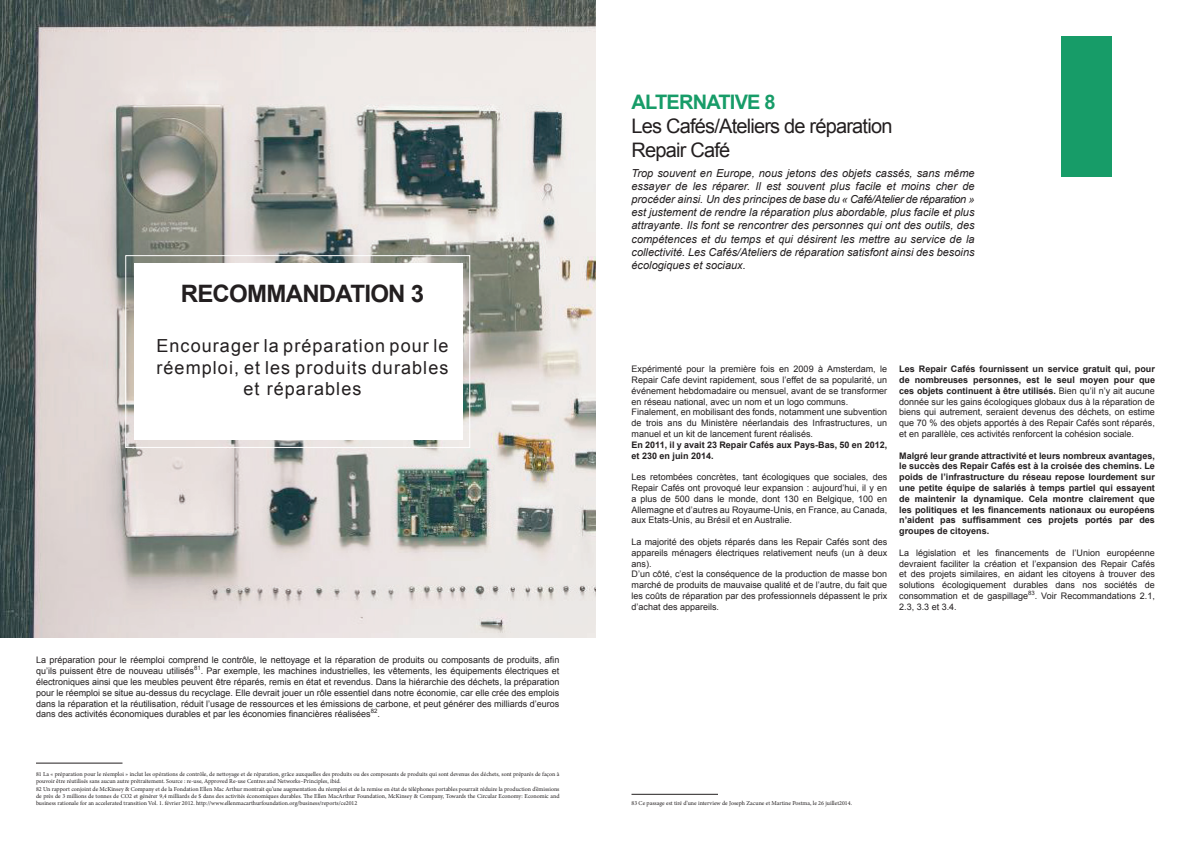
<style>
.page{position:relative;width:1191px;height:842px;background:#fff}
.page>*{position:absolute;margin:0;border:0;box-sizing:border-box;transform-origin:0 0}
.t1{font:700 24px "Arial";letter-spacing:-.03em;color:#231f20}
.t2{font:20px/24px "Arial";letter-spacing:-.04em;color:#231f20}
.t3{font:700 20px "Arial";letter-spacing:-.04em;color:#179c68}
.t4{font:18px/21.6px "Arial";letter-spacing:.06em;color:#231f20;text-align:center}
.t5{font:italic 11px/13.2px "Arial";color:#231f20;text-align:justify}
.t6{font:9px/10.8px "Arial";color:#231f20;text-align:justify}
.t7{font:700 9px/10.8px "Arial";color:#231f20}
.t8{font:6px/7.2px "Minion Pro";color:#231f20}
.s1{font-weight:700}
</style>
<div class="page">
<img style="left:0;top:0;width:595px;height:638px">
<div style="left:134px;top:263px;width:329px;height:177px;background:#fff"></div>
<div style="left:125px;top:255px;width:345px;height:193px;border:1px solid #fff"></div>
<div style="left:1061px;top:36px;width:50px;height:141px;background:#179c68"></div>
<hr style="left:36px;top:763px;width:86px;height:1px;background:#231f20">
<hr style="left:631px;top:794px;width:87px;height:1px;background:#231f20">
<h1 class="t1" style="left:181px;top:278px;width:245px">RECOMMANDATION 3</h1>
<h3 class="t4" style="left:156px;top:335px;width:293px">Encourager la préparation pour le réemploi, et les produits durables et réparables</h3>
<p class="t6" style="left:36px;top:655px;width:525px">La préparation pour le réemploi comprend le contrôle, le nettoyage et la réparation de produits ou composants de produits, afin qu’ils puissent être de nouveau utilisés<sup>81</sup>. Par exemple, les machines industrielles, les vêtements, les équipements électriques et électroniques ainsi que les meubles peuvent être réparés, remis en état et revendus. Dans la hiérarchie des déchets, la préparation pour le réemploi se situe au-dessus du recyclage. Elle devrait jouer un rôle essentiel dans notre économie, car elle crée des emplois dans la réparation et la réutilisation, réduit l’usage de ressources et les émissions de carbone, et peut générer des milliards d’euros dans des activités économiques durables et par les économies financières réalisées<sup>82</sup>.</p>
<p class="t8" style="left:36px;top:771px;width:525px">81 La « préparation pour le réemploi » inclut les opérations de contrôle, de nettoyage et de réparation, grâce auxquelles des produits ou des composants de produits qui sont devenus des déchets, sont préparés de façon à pouvoir être réutilisés sans aucun autre prétraitement. Source : re-use, Approved Re-use Centres and Networks–Principles, ibid.<br>82 Un rapport conjoint de McKinsey &amp; Company et de la Fondation Ellen Mac Arthur montrait qu’une augmentation du réemploi et de la remise en état de téléphones portables pourrait réduire la production d’émissions de près de 3 millions de tonnes de CO2 et générer 9,4 milliards de $ dans des activités économiques durables. The Ellen MacArthur Foundation, McKinsey &amp; Company, Towards the Circular Economy: Economic and business rationale for an accelerated transition Vol. 1. février 2012. http://www.ellenmacarthurfoundation.org/business/reports/ce2012</p>
<h2 class="t3" style="left:631px;top:88px;width:146px">ALTERNATIVE 8</h2>
<h2 class="t2" style="left:631px;top:114px;width:262px">Les Cafés/Ateliers de réparation<br>Repair Café</h2>
<p class="t5" style="left:631px;top:166px;width:345px">Trop souvent en Europe, nous jetons des objets cassés, sans même essayer de les réparer. Il est souvent plus facile et moins cher de procéder ainsi. Un des principes de base du « Café/Atelier de réparation » est justement de rendre la réparation plus abordable, plus facile et plus attrayante. Ils font se rencontrer des personnes qui ont des outils, des compétences et du temps et qui désirent les mettre au service de la collectivité. Les Cafés/Ateliers de réparation satisfont ainsi des besoins écologiques et sociaux.</p>
<p class="t6" style="left:631px;top:364px;width:257px;text-align:left">Expérimenté pour la première fois en 2009 à Amsterdam, le Repair Cafe devint rapidement, sous l’effet de sa popularité, un événement hebdomadaire ou mensuel, avant de se transformer en réseau national, avec un nom et un logo communs.<br>Finalement, en mobilisant des fonds, notamment une subvention de trois ans du Ministère néerlandais des Infrastructures, un manuel et un kit de lancement furent réalisés.</p>
<p class="t7" style="left:631px;top:440px;width:257px">En 2011, il y avait 23 Repair Cafés aux Pays-Bas, 50 en 2012, et 230 en juin 2014.</p>
<p class="t6" style="left:631px;top:472px;width:257px">Les retombées concrètes, tant écologiques que sociales, des Repair Cafés ont provoqué leur expansion : aujourd’hui, il y en a plus de 500 dans le monde, dont 130 en Belgique, 100 en Allemagne et d’autres au Royaume-Unis, en France, au Canada, aux Etats-Unis, au Brésil et en Australie.</p>
<p class="t6" style="left:631px;top:537px;width:257px;text-align:left">La majorité des objets réparés dans les Repair Cafés sont des appareils ménagers électriques relativement neufs (un à deux ans).<br>D’un côté, c’est la conséquence de la production de masse bon marché de produits de mauvaise qualité et de l’autre, du fait que les coûts de réparation par des professionnels dépassent le prix d’achat des appareils.</p>
<p class="t6" style="left:899px;top:364px;width:257px"><span class="s1">Les Repair Cafés fournissent un service gratuit qui, pour de nombreuses personnes, est le seul moyen pour que ces objets continuent à être utilisés.</span> Bien qu’il n’y ait aucune donnée sur les gains écologiques globaux dus à la réparation de biens qui autrement, seraient devenus des déchets, on estime que 70 % des objets apportés à des Repair Cafés sont réparés, et en parallèle, ces activités renforcent la cohésion sociale.</p>
<p class="t7" style="left:899px;top:450px;width:257px;text-align:justify">Malgré leur grande attractivité et leurs nombreux avantages, le succès des Repair Cafés est à la croisée des chemins. Le poids de l’infrastructure du réseau repose lourdement sur une petite équipe de salariés à temps partiel qui essayent de maintenir la dynamique. Cela montre clairement que les politiques et les financements nationaux ou européens n’aident pas suffisamment ces projets portés par des groupes de citoyens.</p>
<p class="t6" style="left:899px;top:547px;width:257px">La législation et les financements de l’Union européenne devraient faciliter la création et l’expansion des Repair Cafés et des projets similaires, en aidant les citoyens à trouver des solutions écologiquement durables dans nos sociétés de consommation et de gaspillage<sup>83</sup>. Voir Recommandations 2.1, 2.3, 3.3 et 3.4.</p>
<p class="t8" style="left:631px;top:800px;width:222px">83 Ce passage est tiré d’une interview de Joseph Zacune et Martine Postma, le 26 juillet2014.</p>
</div>
